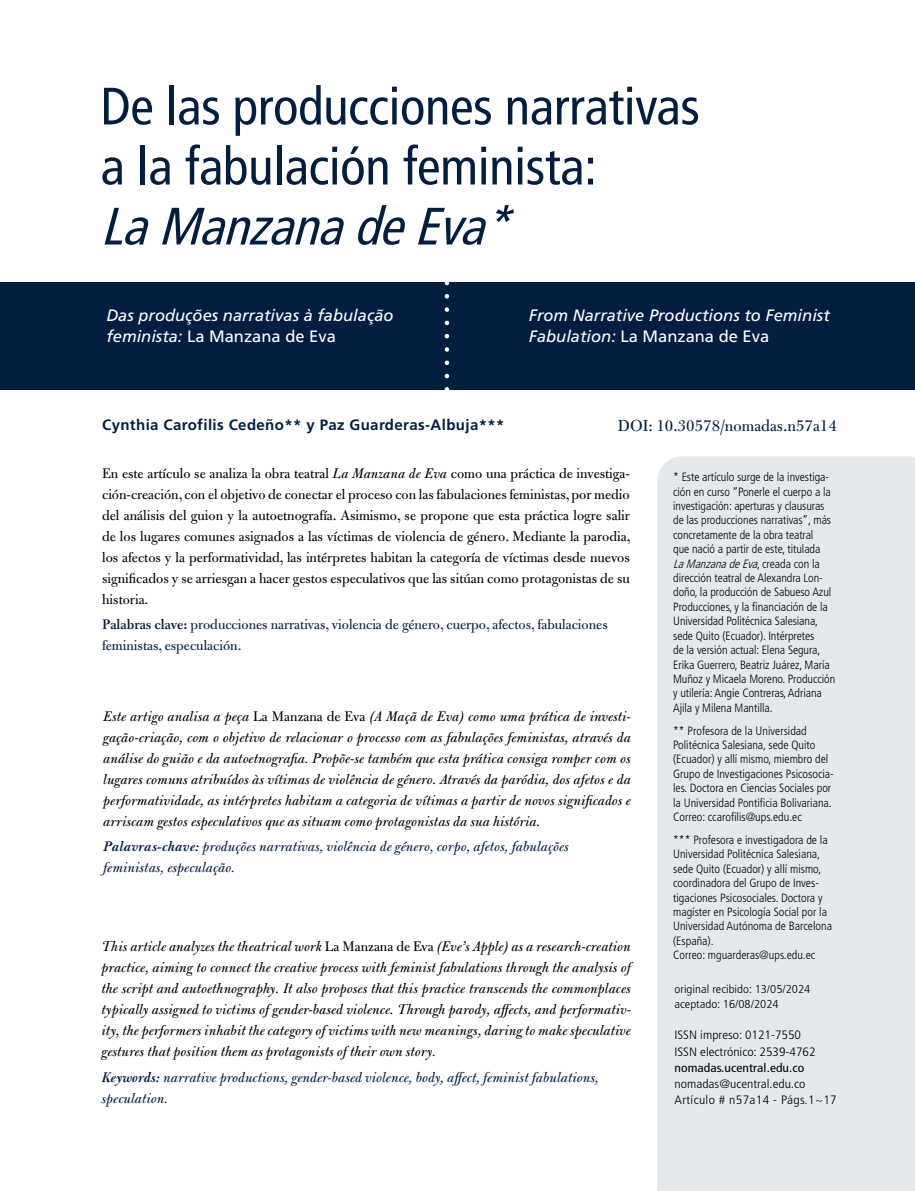
<style>
.page{position:relative;width:915px;height:1191px;background:#fff}
.page>*{position:absolute;margin:0;border:0;box-sizing:border-box;transform-origin:0 0}
.t1{font:condensed 52.5px/60px "Frutiger LT Std";letter-spacing:-.005em;color:#011e41}
.t2{font:italic condensed 52.5px "Frutiger LT Std";color:#011e41}
.t3{font:17.25px "Bulmer MT Std";color:#011e41}
.t4{font:italic 16.5px/21px "Frutiger LT Std";color:#fff}
.t5{font:italic 15px/21px "Bulmer MT Std";color:#000;text-align:justify}
.t6{font:15px/21px "Bulmer MT Std";color:#000;text-align:justify}
.t7{font:italic 15px/21px "Bulmer MT Std";color:#011e41}
.t8{font:15px/21px "Bulmer MT Std";color:#011e41}
.t9{font:700 15px "Frutiger LT Std";letter-spacing:.025em;color:#011e41}
.t10{font:300 condensed 12.15px/16.2px "Frutiger LT Std";color:#000;scale:1.11 1}
.t11{font:condensed 12.15px "Frutiger LT Std";letter-spacing:.005em;color:#000;scale:1.11 1}
.t12{font:300 condensed 12px/14.4px "Frutiger LT Std";letter-spacing:-.005em;color:#000}
.t13{font:300 condensed 11.55px/15.3px "Frutiger LT Std";color:#000;scale:1.11 1}
.s1{font-style:normal}
.s2{font-style:italic}
.s3{font-weight:600}
</style>
<div class="page">
<div style="left:0;top:282px;width:914px;height:107px;background:#011e41"></div>
<svg style="left:444px;top:283px;width:5px;height:107px"></svg>
<div style="left:657px;top:456px;width:257px;height:735px;background:#e6e9ec"></div>
<h1 class="t1" style="left:100px;top:77px;width:600px">De las producciones narrativas a la fabulación feminista:</h1>
<h1 class="t2" style="left:100px;top:196px;width:427px">LaManzanadeEva*</h1>
<h3 class="t4" style="left:106px;top:304px;width:288px">Das produções narrativas à fabulação feminista: <span class="s1">La Manzana de Eva</span></h3>
<h3 class="t4" style="left:528px;top:304px;width:302px">From Narrative Productions to Feminist<br>Fabulation: <span class="s1">La Manzana de Eva</span></h3>
<p class="t9" style="left:102px;top:416px;width:404px">Cynthia Carofilis Cedeño** y Paz Guarderas-Albuja***</p>
<p class="t6" style="left:102px;top:463px;width:529px">En este artículo se analiza la obra teatral <span class="s2">La Manzana de Eva</span> como una práctica de investiga&shy;ción-creación, con el objetivo de conectar el proceso con las fabulaciones feministas, por medio del análisis del guion y la autoetnografía. Asimismo, se propone que esta práctica logre salir de los lugares comunes asignados a las víctimas de violencia de género. Mediante la parodia, los afectos y la performatividad, las intérpretes habitan la categoría de víctimas desde nuevos significados y se arriesgan a hacer gestos especulativos que las sitúan como protagonistas de su historia.</p>
<p class="t8" style="left:102px;top:614px;width:507px"><span class="s3">Palabras clave:</span> producciones narrativas, violencia de género, cuerpo, afectos, fabulaciones feministas, especulación.</p>
<h2 class="t3" style="left:617px;top:416px;width:220px">DOI: 10.30578/nomadas.n57a14</h2>
<p class="t12" style="left:673px;top:470px;width:164px">* Este artículo surge de la investiga&shy;ción en curso “Ponerle el cuerpo a la investigación: aperturas y clausuras de las producciones narrativas”, más concretamente de la obra teatral<br>que nació a partir de este, titulada <span class="s2">LaManzanadeEva</span>, c r e a d a c o n l a dirección teatral de Alexandra Lon&shy;doño, la producción de Sabueso Azul Producciones, y la financiación de la Universidad Politécnica Salesiana, sede Quito (Ecuador). Intérpretes<br>de la versión actual: Elena Segura, Erika Guerrero, Beatriz Juárez, María Muñoz y Micaela Moreno. Producción y utilería: Angie Contreras, Adriana Ajila y Milena Mantilla.</p>
<p class="t12" style="left:673px;top:723px;width:162px">** Profesora de la Universidad Politécnica Salesiana, sede Quito (Ecuador) y allí mismo, miembro del Grupo de Investigaciones Psicosocia&shy;les. Doctora en Ciencias Sociales por la Universidad Pontificia Bolivariana.<br>Correo: ccarofilis@ups.edu.ec</p>
<p class="t12" style="left:673px;top:833px;width:160px">*** Profesora e investigadora de la<br>Universidad Politécnica Salesiana, sede Quito (Ecuador) y allí mismo, coordinadora del Grupo de Inves&shy;tigaciones Psicosociales. Doctora y magíster en Psicología Social por la<br>Universidad Autónoma de Barcelona (España).<br>Correo: mguarderas@ups.edu.ec</p>
<p class="t13" style="left:674px;top:981px;width:124px">original recibido: 13/05/2024 aceptado: 16/08/2024</p>
<p class="t10" style="left:674px;top:1027px;width:128px">ISSN impreso: 0121-7550<br>ISSN electrónico: 2539-4762</p>
<p class="t11" style="left:674px;top:1060px;width:118px">nomadas.ucentral.edu.co</p>
<p class="t10" style="left:674px;top:1075px;width:148px">nomadas@ucentral.edu.co<br>Artículo # n57a14 - Págs.1~17</p>
<p class="t5" style="left:103px;top:706px;width:529px">Este artigo analisa a peça <span class="s1">La Manzana de Eva</span> (A Maçã de Eva) como uma prática de investi&shy;gação-criação, com o objetivo de relacionar o processo com as fabulações feministas, através da análise do guião e da autoetnografia. Propõe-se também que esta prática consiga romper com os lugares comuns atribuídos às vítimas de violência de género. Através da paródia, dos afetos e da performatividade, as intérpretes habitam a categoria de vítimas a partir de novos significados e arriscam gestos especulativos que as situam como protagonistas da sua história.</p>
<p class="t7" style="left:103px;top:836px;width:467px"><span class="s3">Palavras-chave:</span> produções narrativas, violência de género, corpo, afetos, fabulações feministas, especulação.</p>
<p class="t5" style="left:101px;top:936px;width:530px">This article analyzes the theatrical work <span class="s1">La Manzana de Eva</span> (Eve’s Apple) as a research-creation practice, aiming to connect the creative process with feminist fabulations through the analysis of the script and autoethnography. It also proposes that this practice transcends the commonplaces typically assigned to victims of gender-based violence. Through parody, affects, and performativ&shy;ity, the performers inhabit the category of victims with new meanings, daring to make speculative gestures that position them as protagonists of their own story.</p>
<p class="t7" style="left:101px;top:1066px;width:498px"><span class="s3">Keywords:</span> narrative productions, gender-based violence, body, affect, feminist fabulations, speculation.</p>
</div>
